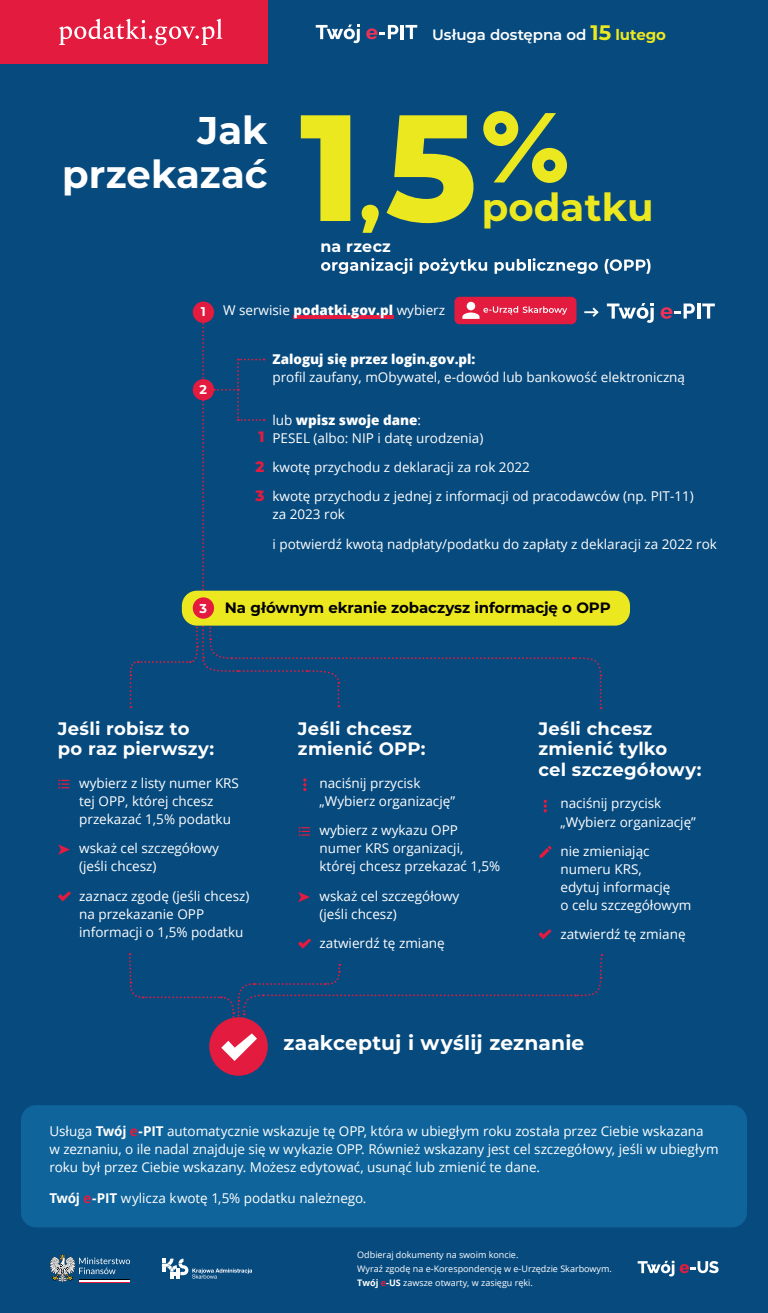
<style>
.page{position:relative;width:768px;height:1313px;background:#fff}
.page>*{position:absolute;margin:0;border:0;box-sizing:border-box;transform-origin:0 0}
.t1{font:800 150.98px "Montserrat";color:#ece820}
.t2{font:700 38.62px/43.7px "Montserrat";letter-spacing:.005em;color:#fff;text-align:right}
.t3{font:700 38.62px "Montserrat";color:#ece820}
.t4{font:700 20.25px "Montserrat";letter-spacing:.005em;color:#fff}
.t5{font:700 18px/20.5px "Montserrat";letter-spacing:.01em;color:#fff}
.t6{font:700 15.9px "Montserrat";color:#fff}
.t7{font:700 15px "Montserrat";letter-spacing:-.01em;color:#000001}
.t8{font:600 15px "Montserrat";letter-spacing:-.005em;color:#fff}
.t9{font:800 15px/29.4px "Montserrat";color:#e21b3f;text-align:justify}
.t10{font:13.5px/18px "Open Sans";color:#fff}
.t11{font:800 13.5px "Open Sans";color:#fff}
.t12{font:700 12.75px "Montserrat";color:#fff}
.t13{font:9px/14.2px "Open Sans";color:#fff}
.s1{font-weight:700;font-size:21px;color:#ece820}
.s2{font-weight:700;color:#ece820}
.s3{font-size:75.22px}
.s4{font-weight:800}
.s5{font-size:12.75px;color:#fff}
.s6{font-weight:700}
.s7{font-weight:700;color:#e21b3f}
</style>
<div class="page">
<div style="left:0;top:0;width:768px;height:1312px;background:#074a7e"></div>
<svg style="left:661px;top:303px;width:34px;height:16px"></svg>
<hr style="left:697px;top:303px;width:3px;height:15px;background:#fff">
<svg style="left:702px;top:303px;width:13px;height:15px"></svg>
<div style="left:0;top:0;width:268px;height:64px;background:#e21b3f"></div>
<svg style="left:59px;top:19px;width:163px;height:26px"></svg>
<svg style="left:544px;top:799px;width:3px;height:13px"></svg>
<svg style="left:540px;top:845px;width:12px;height:13px"></svg>
<svg style="left:58px;top:844px;width:12px;height:10px"></svg>
<svg style="left:58px;top:891px;width:13px;height:10px"></svg>
<svg style="left:58px;top:779px;width:11px;height:9px"></svg>
<svg style="left:298px;top:892px;width:12px;height:10px"></svg>
<svg style="left:303px;top:778px;width:4px;height:13px"></svg>
<svg style="left:299px;top:827px;width:11px;height:9px"></svg>
<div style="left:209px;top:1017px;width:59px;height:58px;background:#e21b3f;border-radius:50%"></div>
<svg style="left:128px;top:929px;width:475px;height:132px"></svg>
<svg style="left:366px;top:25px;width:32px;height:14px"></svg>
<hr style="left:401px;top:25px;width:3px;height:14px;background:#fff">
<svg style="left:405px;top:25px;width:12px;height:14px"></svg>
<svg style="left:316px;top:25px;width:44px;height:18px"></svg>
<div style="left:454px;top:297px;width:122px;height:27px;background:#e21b3f;border-radius:5px"></div>
<svg style="left:129px;top:302px;width:525px;height:407px"></svg>
<svg style="left:321px;top:258px;width:92px;height:16px"></svg>
<svg style="left:420px;top:258px;width:67px;height:16px"></svg>
<svg style="left:495px;top:258px;width:103px;height:16px"></svg>
<svg style="left:605px;top:259px;width:46px;height:15px"></svg>
<div style="left:21px;top:1105px;width:726px;height:122px;background:#0e649b;border-radius:15px"></div>
<div style="left:182px;top:590px;width:448px;height:35px;background:#ece820;border-radius:15px"></div>
<svg style="left:638px;top:1260px;width:36px;height:16px"></svg>
<svg style="left:680px;top:1261px;width:39px;height:12px"></svg>
<svg style="left:49px;top:1254px;width:81px;height:28px"></svg>
<svg style="left:162px;top:1258px;width:90px;height:20px"></svg>
<div style="left:193px;top:597px;width:21px;height:21px;background:#e21b3f;border-radius:50%"></div>
<svg style="left:483px;top:111px;width:84px;height:72px"></svg>
<h2 class="t2" style="left:62px;top:107px;width:207px">Jak przekazać</h2>
<p class="t8" style="left:432px;top:24px;width:236px">Usługa dostępna od <span class="s1">15</span> <span class="s2">lutego</span></p>
<h1 class="t1" style="left:300px;top:57px;width:179px">1<span class="s3">,</span>5</h1>
<p class="t6" style="left:321px;top:235px;width:72px">na rzecz</p>
<h2 class="t3" style="left:482px;top:179px;width:173px">podatku</h2>
<p class="t12" style="left:201px;top:303px;width:6px">1</p>
<p class="t12" style="left:200px;top:380px;width:9px">2</p>
<p class="t10" style="left:223px;top:301px;width:224px">W serwisie <span class="s4">podatki.gov.pl</span> wybierz</p>
<p class="t9" style="left:255px;top:421px;width:11px">1<br>2<br>3</p>
<p class="t11" style="left:272px;top:349px;width:205px">Zaloguj się przez login.gov.pl:</p>
<p class="t10" style="left:272px;top:367px;width:414px">profil zaufany, mObywatel, e-dowód lub bankowość elektroniczną</p>
<p class="t10" style="left:272px;top:410px;width:212px">lub <span class="s4">wpisz swoje dane</span>:<br>PESEL (albo: NIP i datę urodzenia)</p>
<p class="t10" style="left:272px;top:452px;width:423px;line-height:29.3px">kwotę przychodu z deklaracji za rok 2022<br>kwotę przychodu z jednej z informacji od pracodawców (np. PIT-11)</p>
<p class="t10" style="left:272px;top:499px;width:446px;line-height:29.3px">za 2023 rok<br>i potwierdź kwotą nadpłaty/podatku do zapłaty z deklaracji za 2022 rok</p>
<p class="t7" style="left:200px;top:596px;width:413px"><span class="s5">3</span> Na głównym ekranie zobaczysz informację o OPP</p>
<h3 class="t5" style="left:58px;top:717px;width:158px">Jeśli robisz to po raz pierwszy:</h3>
<p class="t10" style="left:79px;top:773px;width:161px">wybierz z listy numer KRS tej OPP, której chcesz przekazać 1,5% podatku</p>
<p class="t10" style="left:79px;top:839px;width:141px">wskaż cel szczegółowy (jeśli chcesz)</p>
<p class="t10" style="left:79px;top:886px;width:172px">zaznacz zgodę (jeśli chcesz) na przekazanie OPP informacji o 1,5% podatku</p>
<h3 class="t5" style="left:298px;top:717px;width:129px">Jeśli chcesz zmienić OPP:</h3>
<p class="t10" style="left:320px;top:773px;width:137px">naciśnij przycisk „Wybierz organizację”</p>
<p class="t10" style="left:320px;top:821px;width:182px">wybierz z wykazu OPP numer KRS organizacji, której chcesz przekazać 1,5%</p>
<p class="t10" style="left:320px;top:886px;width:141px">wskaż cel szczegółowy (jeśli chcesz)</p>
<p class="t10" style="left:320px;top:933px;width:127px">zatwierdź tę zmianę</p>
<h3 class="t5" style="left:538px;top:717px;width:165px">Jeśli chcesz zmienić tylko<br>cel szczegółowy:</h3>
<p class="t10" style="left:560px;top:794px;width:137px">naciśnij przycisk „Wybierz organizację”</p>
<p class="t10" style="left:560px;top:841px;width:133px">nie zmieniając numeru KRS,<br>edytuj informację<br>o celu szczegółowym</p>
<p class="t10" style="left:560px;top:925px;width:127px">zatwierdź tę zmianę</p>
<h3 class="t4" style="left:284px;top:1028px;width:302px">zaakceptuj i wyślij zeznanie</h3>
<p class="t10" style="left:49px;top:1122px;width:671px">Usługa <span class="s6">Twój</span> <span class="s7">e</span><span class="s6">-PIT</span> automatycznie wskazuje tę OPP, która w ubiegłym roku została przez Ciebie wskazana<br>w zeznaniu, o ile nadal znajduje się w wykazie OPP. Również wskazany jest cel szczegółowy, jeśli w ubiegłym roku był przez Ciebie wskazany. Możesz edytować, usunąć lub zmienić te dane.</p>
<p class="t10" style="left:49px;top:1188px;width:319px"><span class="s6">Twój</span> <span class="s7">e</span><span class="s6">-PIT</span> wylicza kwotę 1,5% podatku należnego.</p>
<p class="t13" style="left:357px;top:1247px;width:256px">Odbieraj dokumenty na swoim koncie.<br>Wyraź zgodę na e-Korespondencję w e-Urzędzie Skarbowym.<br><span class="s6">Twój</span> <span class="s7">e</span><span class="s6">-US</span> zawsze otwarty, w zasięgu ręki.</p>
</div>
